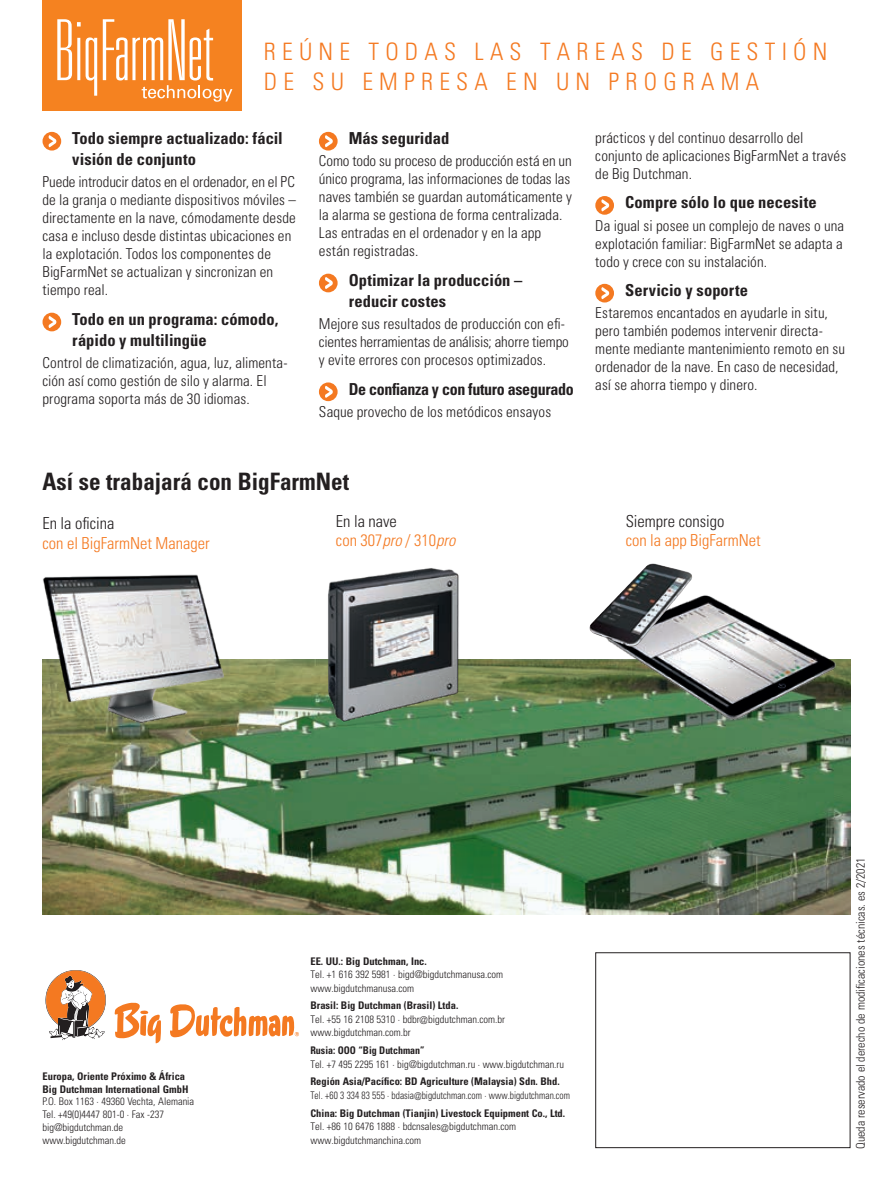
<style>
.page{position:relative;width:893px;height:1191px;background:#fff}
.page>*{position:absolute;margin:0;border:0;box-sizing:border-box;transform-origin:0 0}
.t1{font:300 condensed 24px/30px "Univers LT Std";letter-spacing:.26em;color:#f47921}
.t2{font:700 condensed 24px "Univers LT Std";color:#231f20;scale:.96 1}
.t3{font:700 condensed 16.5px/21px "Univers LT Std";letter-spacing:.005em;color:#231f20}
.t4{font:300 condensed 16.5px/19.8px "Univers LT Std";color:#f47921}
.t5{font:700 condensed 16.5px "Univers LT Std";letter-spacing:-.02em;color:#231f20}
.t6{font:300 condensed 16.5px "Univers LT Std";color:#231f20}
.t7{font:300 condensed 15px/18px "Univers LT Std";letter-spacing:.005em;color:#231f20}
.t8{font:300 condensed 12px "Univers LT Std";color:#231f20}
.t9{font:300 condensed 10.5px/13.5px "Univers LT Std";color:#231f20}
.t10{font:700 condensed 10.5px/12.8px "Univers LT Std";color:#231f20}
.t11{font:300 condensed 10.5px "Univers LT Std";color:#231f20;scale:.9 1}
.t12{font:700 condensed 10.5px "Univers LT Std";color:#231f20;scale:.95 1}
.s1{color:#231f20}
.s2{font-style:italic}
</style>
<div class="page">
<img style="left:43px;top:659px;width:807px;height:255px">
<img style="left:42px;top:574px;width:237px;height:167px">
<img style="left:603px;top:595px;width:245px;height:134px">
<img style="left:589px;top:563px;width:103px;height:83px">
<img style="left:258px;top:568px;width:216px;height:161px">
<div style="left:595px;top:952px;width:255px;height:196px;border:1px solid #231f20"></div>
<svg style="left:115px;top:1002px;width:46px;height:41px"></svg>
<svg style="left:170px;top:1004px;width:129px;height:33px"></svg>
<svg style="left:46px;top:970px;width:60px;height:70px"></svg>
<div style="left:43px;top:132px;width:18px;height:19px;background:#f47921;border-radius:50%"></div>
<svg style="left:49px;top:135px;width:7px;height:12px"></svg>
<div style="left:43px;top:313px;width:18px;height:18px;background:#f47921;border-radius:50%"></div>
<svg style="left:49px;top:316px;width:7px;height:12px"></svg>
<svg style="left:319px;top:132px;width:19px;height:19px"></svg>
<svg style="left:325px;top:135px;width:8px;height:12px"></svg>
<div style="left:319px;top:274px;width:19px;height:18px;background:#f47921;border-radius:50%"></div>
<svg style="left:325px;top:277px;width:8px;height:12px"></svg>
<svg style="left:319px;top:382px;width:19px;height:19px"></svg>
<svg style="left:325px;top:386px;width:8px;height:12px"></svg>
<div style="left:595px;top:196px;width:19px;height:19px;background:#f47921;border-radius:50%"></div>
<svg style="left:601px;top:199px;width:8px;height:12px"></svg>
<div style="left:595px;top:284px;width:19px;height:18px;background:#f47921;border-radius:50%"></div>
<svg style="left:601px;top:287px;width:8px;height:12px"></svg>
<div style="left:43px;top:0;width:199px;height:111px;background:#f58220"></div>
<svg style="left:57px;top:19px;width:40px;height:77px"></svg>
<svg style="left:103px;top:19px;width:129px;height:83px"></svg>
<h1 class="t1" style="left:264px;top:36px;width:565px">REÚNE TODAS LAS TAREAS DE GESTIÓN<br>DE SU EMPRESA EN UN PROGRAMA</h1>
<p class="t3" style="left:72px;top:128px;width:212px">Todo siempre actualizado: fácil visión de conjunto</p>
<p class="t7" style="left:43px;top:173px;width:255px">Puede introducir datos en el ordenador, en el PC de la granja o mediante dispositivos móviles – directamente en la nave, cómodamente desde casa e incluso desde distintas ubicaciones en la explotación. Todos los componentes de BigFarmNet se actualizan y sincronizan en tiempo real.</p>
<p class="t3" style="left:72px;top:308px;width:208px">Todo en un programa: cómodo, rápido y multilingüe</p>
<p class="t7" style="left:43px;top:354px;width:245px">Control de climatización, agua, luz, alimenta&shy;ción así como gestión de silo y alarma. El programa soporta más de 30 idiomas.</p>
<p class="t3" style="left:349px;top:128px;width:102px">Más seguridad</p>
<p class="t7" style="left:319px;top:152px;width:255px">Como todo su proceso de producción está en un único programa, las informaciones de todas las naves también se guardan automáticamente y la alarma se gestiona de forma centralizada.<br>Las entradas en el ordenador y en la app están registradas.</p>
<p class="t3" style="left:349px;top:269px;width:175px">Optimizar la producción – reducir costes</p>
<p class="t7" style="left:319px;top:315px;width:252px">Mejore sus resultados de producción con efi&shy;cientes herramientas de análisis; ahorre tiempo y evite errores con procesos optimizados.</p>
<p class="t5" style="left:349px;top:379px;width:227px">De confianza y con futuro asegurado</p>
<p class="t7" style="left:319px;top:403px;width:234px">Saque provecho de los metódicos ensayos</p>
<h1 class="t2" style="left:43px;top:466px;width:321px">Así se trabajará con BigFarmNet</h1>
<p class="t4" style="left:336px;top:511px;width:121px"><span class="s1">En la nave<br></span>con 307<span class="s2">pro</span> / 310<span class="s2">pro</span></p>
<p class="t6" style="left:43px;top:514px;width:73px">En la oficina</p>
<p class="t4" style="left:43px;top:533px;width:169px">con el BigFarmNet Manager</p>
<p class="t7" style="left:595px;top:128px;width:252px">prácticos y del continuo desarrollo del conjunto de aplicaciones BigFarmNet a través de Big Dutchman.</p>
<p class="t3" style="left:625px;top:192px;width:193px">Compre sólo lo que necesite</p>
<p class="t7" style="left:595px;top:216px;width:250px;text-align:justify">Da igual si posee un complejo de naves o una explotación familiar: BigFarmNet se adapta a todo y crece con su instalación.</p>
<p class="t3" style="left:625px;top:279px;width:125px">Servicio y soporte</p>
<p class="t7" style="left:595px;top:304px;width:251px">Estaremos encantados en ayudarle in situ, pero también podemos intervenir directa&shy;mente mediante mantenimiento remoto en su ordenador de la nave. En caso de necesidad, así se ahorra tiempo y dinero.</p>
<p class="t6" style="left:626px;top:511px;width:100px">Siempre consigo</p>
<p class="t4" style="left:626px;top:531px;width:137px">con la app BigFarmNet</p>
<p class="t10" style="left:43px;top:1069px;width:147px">Europa, Oriente Próximo &amp; África<br>Big Dutchman International GmbH</p>
<p class="t9" style="left:43px;top:1095px;width:153px;line-height:12.8px">P.O. Box 1163 · 49360 Vechta, Alemania<br>Tel. +49(0)4447 801-0 · Fax -237 big@bigdutchman.de www.bigdutchman.de</p>
<p class="t10" style="left:310px;top:954px;width:118px">EE. UU.: Big Dutchman, Inc.</p>
<p class="t9" style="left:310px;top:967px;width:194px">Tel. +1 616 392 5981 · bigd@bigdutchmanusa.com www.bigdutchmanusa.com</p>
<p class="t10" style="left:310px;top:999px;width:149px">Brasil: Big Dutchman (Brasil) Ltda.</p>
<p class="t9" style="left:310px;top:1012px;width:196px">Tel. +55 16 2108 5310 · bdbr@bigdutchman.com.br www.bigdutchman.com.br</p>
<p class="t12" style="left:310px;top:1044px;width:122px">Rusia: OOO “Big Dutchman”</p>
<p class="t9" style="left:310px;top:1057px;width:255px">Tel. +7 495 2295 161 · big@bigdutchman.ru · www.bigdutchman.ru</p>
<p class="t10" style="left:310px;top:1075px;width:251px">Región Asia/Pacífico: BD Agriculture (Malaysia) Sdn. Bhd.</p>
<p class="t11" style="left:310px;top:1089px;width:290px">Tel. +60 3 334 83 555 · bdasia@bigdutchman.com · www.bigdutchman.com</p>
<p class="t10" style="left:310px;top:1106px;width:256px">China: Big Dutchman (Tianjin) Livestock Equipment Co., Ltd.</p>
<p class="t9" style="left:310px;top:1119px;width:207px">Tel. +86 10 6476 1888 · bdcnsales@bigdutchman.com www.bigdutchmanchina.com</p>
<p class="t8" style="left:853px;top:1149px;width:293px;rotate:-90deg">Queda reservado el derecho de modificaciones técnicas. es 2/2021</p>
</div>
